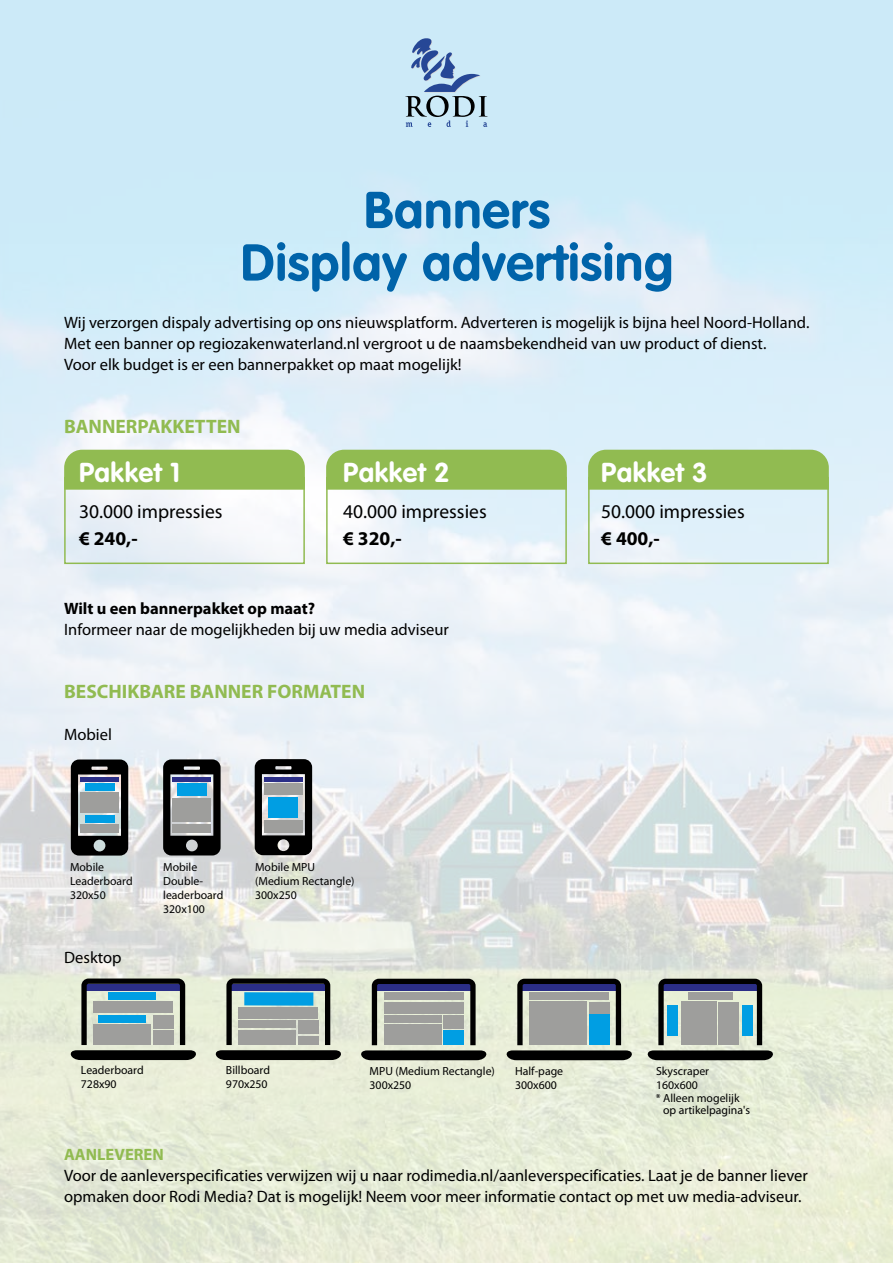
<style>
.page{position:relative;width:893px;height:1263px;background:#fff}
.page>*{position:absolute;margin:0;border:0;box-sizing:border-box;transform-origin:0 0}
.t1{font:700 51px/52.5px "VAG Rounded Std";letter-spacing:.015em;color:#0063a9;text-align:center}
.t2{font:700 27px "VAG Rounded Std";letter-spacing:.02em;color:#fff}
.t3{font:19.5px "Myriad Pro";color:#000}
.t4{font:700 19.5px "Myriad Pro";color:#91bb51}
.t5{font:700 19.5px "Myriad Pro";color:#000}
.t6{font:16.5px/21px "Myriad Pro";color:#000}
.t7{font:700 16.5px "Myriad Pro";color:#000}
.t8{font:700 16.5px "Myriad Pro";color:#91bb51}
.t9{font:11.85px/14.1px "Myriad Pro";color:#000}
</style>
<div class="page">
<img style="left:0;top:243px;width:893px;height:1020px">
<div style="left:0;top:0;width:893px;height:243px;background:#cceaf8"></div>
<svg style="left:405px;top:38px;width:82px;height:89px"></svg>
<svg style="left:71px;top:759px;width:57px;height:96px;background:#3e4243"></svg>
<div style="left:80px;top:777px;width:39px;height:5px;background:#2b2e87"></div>
<div style="left:85px;top:783px;width:29px;height:7px;background:#009ee3"></div>
<div style="left:80px;top:824px;width:39px;height:9px;background:#9e9e9c"></div>
<div style="left:80px;top:792px;width:39px;height:21px;background:#9e9e9c"></div>
<svg style="left:255px;top:759px;width:57px;height:96px;background:#414143"></svg>
<hr style="left:264px;top:777px;width:38px;height:4px;background:#2b2e87">
<div style="left:264px;top:783px;width:39px;height:12px;background:#9e9e9c"></div>
<div style="left:269px;top:797px;width:29px;height:21px;background:#009ee3"></div>
<div style="left:85px;top:815px;width:29px;height:7px;background:#009ee3"></div>
<svg style="left:163px;top:759px;width:58px;height:96px;background:#414243"></svg>
<hr style="left:173px;top:777px;width:38px;height:4px;background:#2b2e87">
<div style="left:177px;top:783px;width:30px;height:13px;background:#009ee3"></div>
<div style="left:173px;top:824px;width:38px;height:9px;background:#9e9e9c"></div>
<div style="left:173px;top:798px;width:38px;height:15px;background:#9e9e9c"></div>
<div style="left:173px;top:815px;width:38px;height:7px;background:#9e9e9c"></div>
<div style="left:264px;top:820px;width:39px;height:13px;background:#9e9e9c"></div>
<svg style="left:67px;top:978px;width:133px;height:82px;background:#8b908b"></svg>
<div style="left:93px;top:1024px;width:58px;height:21px;background:#9e9e9c"></div>
<div style="left:93px;top:1002px;width:80px;height:11px;background:#9e9e9c"></div>
<div style="left:153px;top:1015px;width:20px;height:13px;background:#9e9e9c"></div>
<svg style="left:212px;top:978px;width:133px;height:82px;background:#898c89"></svg>
<div style="left:108px;top:992px;width:48px;height:8px;background:#009ee3"></div>
<div style="left:153px;top:1030px;width:20px;height:15px;background:#9e9e9c"></div>
<div style="left:238px;top:1030px;width:58px;height:15px;background:#9e9e9c"></div>
<div style="left:244px;top:992px;width:69px;height:14px;background:#009ee3"></div>
<div style="left:238px;top:1007px;width:80px;height:11px;background:#9e9e9c"></div>
<div style="left:298px;top:1020px;width:20px;height:14px;background:#9e9e9c"></div>
<div style="left:298px;top:1036px;width:20px;height:9px;background:#9e9e9c"></div>
<div style="left:238px;top:1020px;width:58px;height:8px;background:#9e9e9c"></div>
<div style="left:98px;top:1015px;width:48px;height:7px;background:#009ee3"></div>
<svg style="left:357px;top:979px;width:134px;height:81px;background:#888c89"></svg>
<div style="left:384px;top:1024px;width:58px;height:21px;background:#9e9e9c"></div>
<div style="left:384px;top:993px;width:80px;height:7px;background:#9e9e9c"></div>
<div style="left:384px;top:1002px;width:80px;height:11px;background:#9e9e9c"></div>
<div style="left:444px;top:1015px;width:20px;height:14px;background:#9e9e9c"></div>
<div style="left:384px;top:1015px;width:58px;height:7px;background:#9e9e9c"></div>
<div style="left:444px;top:1030px;width:20px;height:15px;background:#009ee3"></div>
<svg style="left:502px;top:979px;width:134px;height:81px;background:#858a87"></svg>
<div style="left:529px;top:993px;width:80px;height:7px;background:#9e9e9c"></div>
<div style="left:529px;top:1002px;width:58px;height:43px;background:#9e9e9c"></div>
<div style="left:589px;top:1002px;width:20px;height:11px;background:#9e9e9c"></div>
<div style="left:589px;top:1015px;width:20px;height:30px;background:#009ee3"></div>
<svg style="left:643px;top:979px;width:134px;height:81px;background:#8c928d"></svg>
<div style="left:681px;top:1002px;width:35px;height:43px;background:#9e9e9c"></div>
<div style="left:718px;top:1002px;width:20px;height:11px;background:#9e9e9c"></div>
<div style="left:718px;top:1015px;width:20px;height:30px;background:#9e9e9c"></div>
<div style="left:667px;top:1005px;width:10px;height:30px;background:#009ee3"></div>
<div style="left:742px;top:1005px;width:10px;height:30px;background:#009ee3"></div>
<div style="left:688px;top:992px;width:44px;height:8px;background:#9e9e9c"></div>
<div style="left:64px;top:450px;width:241px;height:40px;background:#91bb51"></div>
<div style="left:588px;top:450px;width:241px;height:40px;background:#91bb51"></div>
<div style="left:326px;top:450px;width:241px;height:40px;background:#91bb51"></div>
<div style="left:64px;top:477px;width:241px;height:87px;border:2px solid #91bb51"></div>
<div style="left:588px;top:477px;width:241px;height:87px;border:2px solid #91bb51"></div>
<div style="left:326px;top:477px;width:241px;height:87px;border:2px solid #91bb51"></div>
<h1 class="t1" style="left:241px;top:186px;width:434px">Banners<br>Display advertising</h1>
<p class="t6" style="left:64px;top:312px;width:747px">Wij verzorgen dispaly advertising op ons nieuwsplatform. Adverteren is mogelijk is bijna heel Noord-Holland.<br>Met een banner op regiozakenwaterland.nl vergroot u de naamsbekendheid van uw product of dienst.<br>Voor elk budget is er een bannerpakket op maat mogelijk!</p>
<p class="t4" style="left:64px;top:414px;width:178px">BANNERPAKKETTEN</p>
<h2 class="t2" style="left:79px;top:456px;width:103px">Pakket 1</h2>
<h2 class="t2" style="left:343px;top:456px;width:108px">Pakket 2</h2>
<h2 class="t2" style="left:601px;top:456px;width:108px">Pakket 3</h2>
<p class="t3" style="left:79px;top:499px;width:145px">30.000 impressies</p>
<p class="t3" style="left:343px;top:499px;width:145px">40.000 impressies</p>
<p class="t3" style="left:601px;top:499px;width:145px">50.000 impressies</p>
<p class="t5" style="left:79px;top:526px;width:60px">€ 240,-</p>
<p class="t5" style="left:343px;top:526px;width:60px">€ 320,-</p>
<p class="t5" style="left:601px;top:526px;width:60px">€ 400,-</p>
<p class="t7" style="left:64px;top:598px;width:253px">Wilt u een bannerpakket op maat?</p>
<p class="t6" style="left:64px;top:619px;width:386px">Informeer naar de mogelijkheden bij uw media adviseur</p>
<p class="t4" style="left:64px;top:679px;width:302px">BESCHIKBARE BANNER FORMATEN</p>
<p class="t6" style="left:64px;top:724px;width:49px">Mobiel</p>
<p class="t9" style="left:70px;top:860px;width:64px">Mobile<br>Leaderboard<br>320x50</p>
<p class="t9" style="left:163px;top:860px;width:62px">Mobile<br>Double&shy;leaderboard<br>320x100</p>
<p class="t9" style="left:255px;top:860px;width:101px">Mobile MPU (Medium Rectangle)<br>300x250</p>
<p class="t6" style="left:64px;top:947px;width:59px">Desktop</p>
<p class="t9" style="left:81px;top:1062px;width:64px">Leaderboard<br>728x90</p>
<p class="t9" style="left:226px;top:1062px;width:46px">Billboard<br>970x250</p>
<p class="t9" style="left:370px;top:1063px;width:127px">MPU (Medium Rectangle)<br>300x250</p>
<p class="t9" style="left:515px;top:1063px;width:50px">Half-page<br>300x600</p>
<p class="t9" style="left:656px;top:1063px;width:54px">Skyscraper<br>160x600</p>
<p class="t9" style="left:663px;top:1092px;width:88px;line-height:12px;text-indent:-7px">* Alleen mogelijk op artikelpagina's</p>
<p class="t8" style="left:64px;top:1144px;width:101px">AANLEVEREN</p>
<p class="t6" style="left:64px;top:1165px;width:745px">Voor de aanleverspecificaties verwijzen wij u naar rodimedia.nl/aanleverspecificaties. Laat je de banner liever opmaken door Rodi Media? Dat is mogelijk! Neem voor meer informatie contact op met uw media-adviseur.</p>
</div>
